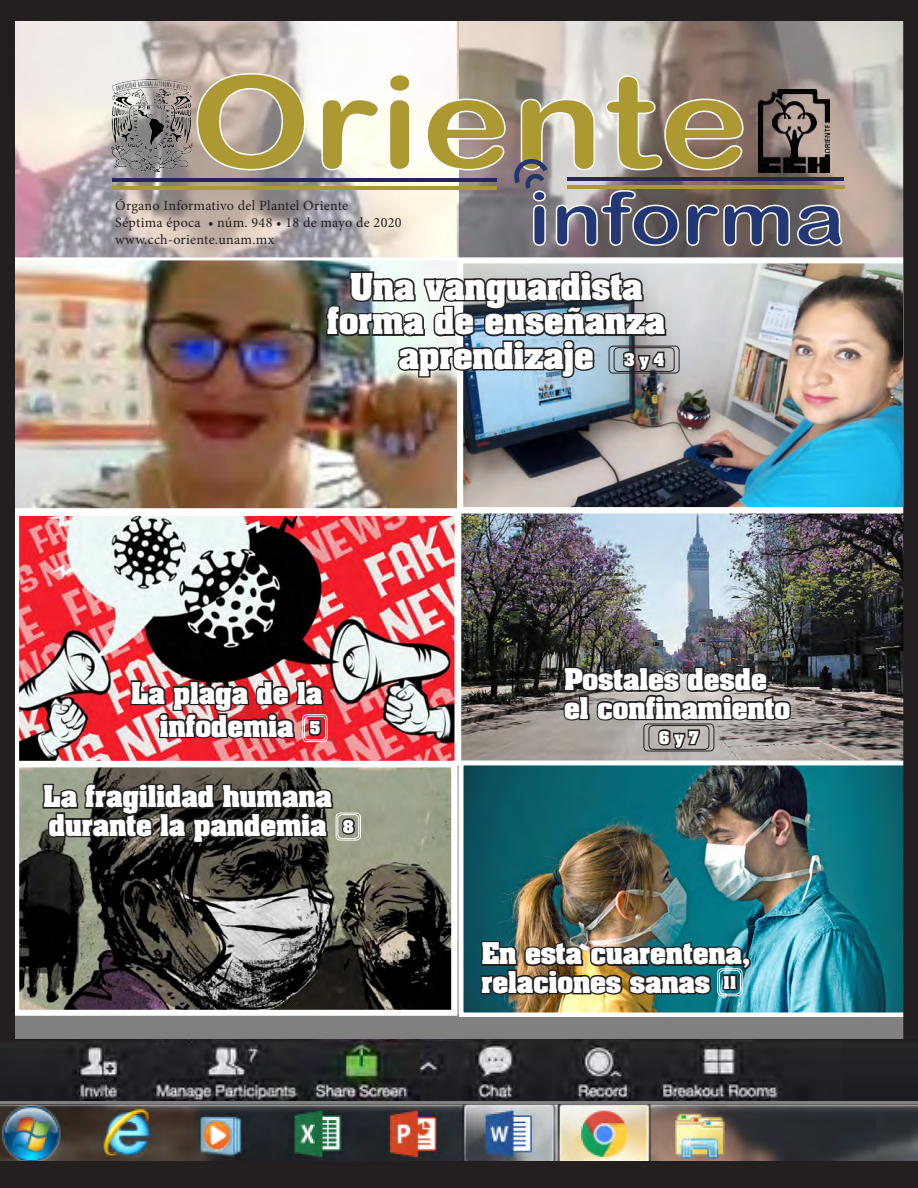
<style>
.page{position:relative;width:918px;height:1188px;background:#fff}
.page>*{position:absolute;margin:0;border:0;box-sizing:border-box;transform-origin:0 0}
.t1{font:129.45px "Arial Rounded MT Bold";color:#ad9932;scale:1.18 1}
.t2{font:73.35px "Arial Rounded MT Bold";color:#223773;scale:1.16 1}
.llamadas_peques_OK{font:700 31.5px/34.5px "Aachen";color:#fff;text-align:center}
.llamadas_peques_OK-2{font:700 25.5px/28.5px "Aachen";color:#fff}
.pase{font:700 15px "Aachen";color:#fff}
.t3{font:14.1px "Minion Pro";letter-spacing:.02em;color:#231f20}
</style>
<div class="page">
<img style="left:0;top:21px;width:918px;height:1119px">
<img style="left:459px;top:765px;width:444px;height:252px">
<img style="left:15px;top:261px;width:441px;height:246px">
<div style="left:6px;top:257px;width:454px;height:254px;border:3px solid #fff"></div>
<img style="left:461px;top:514px;width:442px;height:246px">
<div style="left:450px;top:509px;width:460px;height:256px;border:4px solid #fff"></div>
<img style="left:111px;top:79px;width:81px;height:92px">
<img style="left:1px;top:1105px;width:917px;height:56px">
<img style="left:0;top:1040px;width:918px;height:61px">
<img style="left:459px;top:21px;width:444px;height:236px">
<svg style="left:196px;top:74px;width:110px;height:97px;background:#b7aaa3"></svg>
<svg style="left:321px;top:98px;width:59px;height:73px"></svg>
<div style="left:388px;top:74px;width:23px;height:97px;background:#fefef5"></div>
<svg style="left:426px;top:98px;width:80px;height:73px"></svg>
<hr style="left:112px;top:178px;width:385px;height:4px;background:#26235d">
<hr style="left:112px;top:186px;width:385px;height:4px;background:#ad9932">
<hr style="left:567px;top:177px;width:277px;height:4px;background:#26235d">
<hr style="left:567px;top:185px;width:277px;height:3px;background:#ad9932">
<svg style="left:512px;top:74px;width:331px;height:173px;background:#948985"></svg>
<img style="left:760px;top:76px;width:80px;height:94px">
<img style="left:759px;top:90px;width:71px;height:82px">
<div style="left:0;top:1161px;width:918px;height:27px;background:#231f20"></div>
<div style="left:0;top:0;width:918px;height:21px;background:#231f20"></div>
<img style="left:464px;top:264px;width:438px;height:242px">
<div style="left:457px;top:257px;width:452px;height:256px;border:6px solid #fff"></div>
<div style="left:903px;top:4px;width:15px;height:1036px;background:#231f20"></div>
<img style="left:20px;top:768px;width:430px;height:241px">
<div style="left:13px;top:761px;width:444px;height:255px;border:6px solid #fff"></div>
<img style="left:20px;top:517px;width:434px;height:243px">
<div style="left:15px;top:512px;width:444px;height:253px;border:4px solid #fff"></div>
<div style="left:0;top:7px;width:15px;height:1035px;background:#231f20"></div>
<div style="left:614px;top:347px;width:61px;height:25px;border:1px solid #231f20;border-radius:4px"></div>
<div style="left:609px;top:346px;width:70px;height:28px;border:1px solid #231f20;border-radius:4px"></div>
<img style="left:325px;top:262px;width:343px;height:130px">
<svg style="left:562px;top:665px;width:231px;height:86px;background:#726d6b"></svg>
<div style="left:304px;top:716px;width:22px;height:24px;border:1px solid #fff;border-radius:4px"></div>
<div style="left:302px;top:714px;width:26px;height:28px;border:1px solid #fff;border-radius:4px"></div>
<img style="left:129px;top:679px;width:196px;height:62px">
<div style="left:337px;top:814px;width:22px;height:25px;border:1px solid #fff;border-radius:4px"></div>
<div style="left:336px;top:813px;width:25px;height:27px;border:1px solid #fff;border-radius:4px"></div>
<svg style="left:41px;top:781px;width:316px;height:79px;background:#3f3e37"></svg>
<img style="left:479px;top:939px;width:274px;height:80px">
<p class="t1" style="left:190px;top:46px;width:475px">Oriente</p>
<p class="t2" style="left:528px;top:175px;width:275px">informa</p>
<p class="llamadas_peques_OK" style="left:327px;top:268px;width:339px">Una vanguardista forma de enseñanza aprendizaje</p>
<p class="t3" style="left:115px;top:196px;width:235px">Órgano Informativo del Plantel Oriente</p>
<p class="t3" style="left:115px;top:213px;width:288px">Séptima época • núm. 948 • 18 de mayo de 2020</p>
<p class="t3" style="left:115px;top:230px;width:161px">www.cch-oriente.unam.mx</p>
<p class="pase" style="left:624px;top:348px;width:41px">3 y 4</p>
<p class="llamadas_peques_OK-2" style="left:131px;top:675px;width:192px;line-height:33px;text-align:center">La plaga de la infodemia</p>
<p class="pase" style="left:310px;top:717px;width:11px">5</p>
<p class="llamadas_peques_OK-2" style="left:43px;top:781px;width:290px">La fragilidad humana durante la pandemia</p>
<p class="pase" style="left:343px;top:815px;width:12px">8</p>
<p class="llamadas_peques_OK-2" style="left:564px;top:664px;width:204px">Postales desde</p>
<p class="llamadas_peques_OK-2" style="left:564px;top:693px;width:227px">el confinamiento</p>
<p class="pase" style="left:659px;top:726px;width:41px">6 y 7</p>
<p class="llamadas_peques_OK-2" style="left:481px;top:938px;width:271px">En esta cuarentena,</p>
<p class="llamadas_peques_OK-2" style="left:481px;top:967px;width:230px">relaciones sanas</p>
<p class="pase" style="left:723px;top:971px;width:15px">11</p>
</div>
